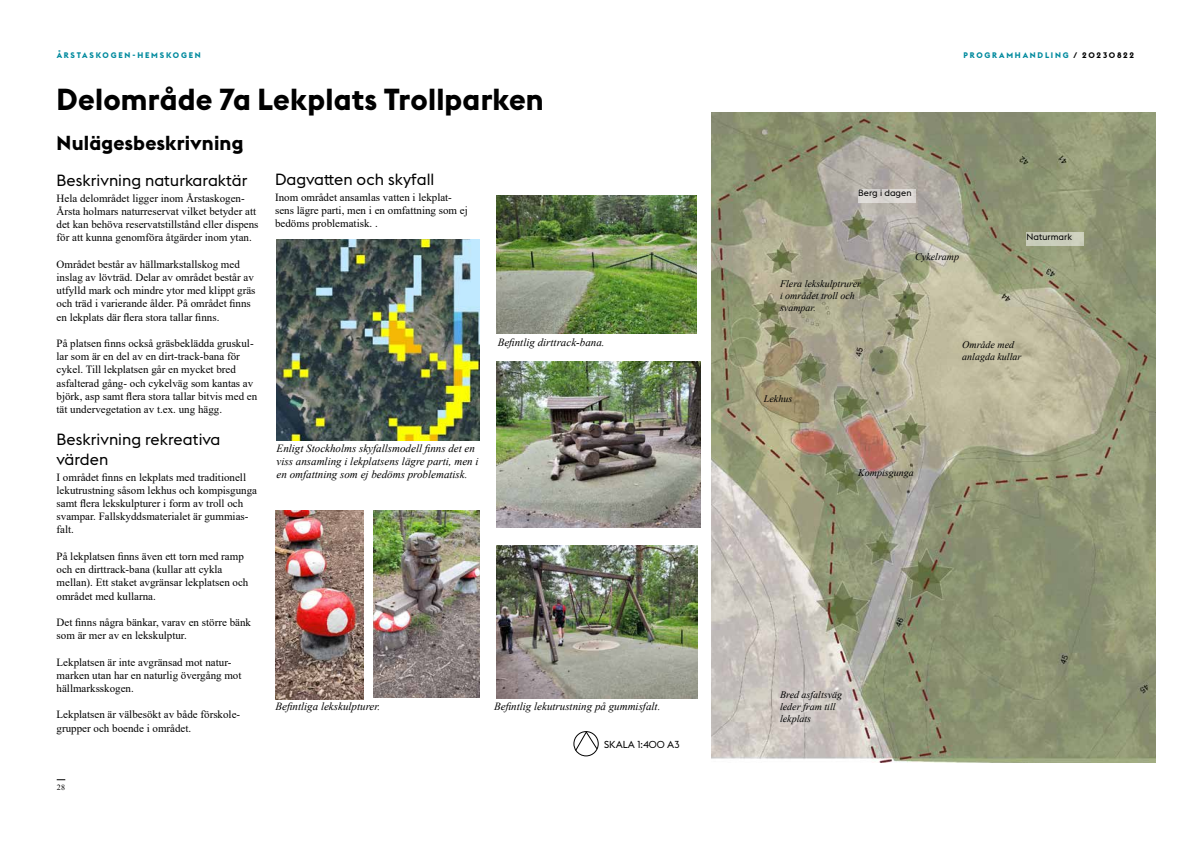
<style>
.page{position:relative;width:1191px;height:842px;background:#fff}
.page>*{position:absolute;margin:0;border:0;box-sizing:border-box;transform-origin:0 0}
.t1{font:700 30px "Stockholm Type";letter-spacing:.005em;color:#000}
.t2{font:700 20px "Stockholm Type";letter-spacing:.01em;color:#000}
.t3{font:16px/19.2px "Stockholm Type";color:#000}
.t4{font:11px/13.2px "Times New Roman";color:#000}
.t5{font:italic 11px/13.2px "Times New Roman";color:#000}
.t6{font:italic 10px/12px "Times New Roman";color:#000}
.t7{font:10px "Stockholm Type";color:#000}
.t8{font:9px "Stockholm Type";color:#000}
.t9{font:700 8px "Stockholm Type";letter-spacing:.22em;color:#008a9e}
.t10{font:8px "Times New Roman";color:#000}
.s1{color:#000}
</style>
<div class="page">
<img style="left:711px;top:113px;width:444px;height:650px">
<img style="left:496px;top:196px;width:201px;height:138px">
<img style="left:373px;top:510px;width:106px;height:188px">
<img style="left:496px;top:361px;width:204px;height:167px">
<img style="left:275px;top:510px;width:89px;height:189px">
<img style="left:496px;top:545px;width:201px;height:153px">
<svg style="left:573px;top:731px;width:25px;height:25px"></svg>
<img style="left:277px;top:239px;width:202px;height:202px">
<div style="left:1026px;top:232px;width:57px;height:14px;background:#c9cdbb"></div>
<div style="left:858px;top:189px;width:57px;height:13px;background:#ddd9d5"></div>
<p class="t9" style="left:57px;top:50px;width:146px">ÅRSTASKOGEN-HEMSKOGEN</p>
<p class="t9" style="left:963px;top:50px;width:172px">PROGRAMHANDLING <span class="s1">/ 20230822</span></p>
<h1 class="t1" style="left:57px;top:78px;width:489px">Delområde 7a Lekplats Trollparken</h1>
<h2 class="t2" style="left:57px;top:128px;width:188px">Nulägesbeskrivning</h2>
<h3 class="t3" style="left:57px;top:170px;width:192px">Beskrivning naturkaraktär</h3>
<p class="t4" style="left:57px;top:191px;width:203px">Hela delområdet ligger inom Årstaskogen-Årsta holmars naturreservat vilket betyder att det kan behöva reservatstillstånd eller dispens för att kunna genomföra åtgärder inom ytan.</p>
<p class="t4" style="left:57px;top:257px;width:200px">Området består av hällmarkstallskog med inslag av lövträd. Delar av området består av utfylld mark och mindre ytor med klippt gräs och träd i varierande ålder. På området finns en lekplats där flera stora tallar finns.</p>
<p class="t4" style="left:57px;top:336px;width:202px">På platsen finns också gräsbeklädda gruskul&shy;lar som är en del av en dirt-track-bana för cykel. Till lekplatsen går en mycket bred asfalterad gång- och cykelväg som kantas av björk, asp samt flera stora tallar bitvis med en tät undervegetation av t.ex. ung hägg.</p>
<h3 class="t3" style="left:57px;top:429px;width:165px">Beskrivning rekreativa värden</h3>
<p class="t4" style="left:57px;top:470px;width:202px">I området finns en lekplats med traditionell lekutrustning såsom lekhus och kompisgunga samt flera lekskulpturer i form av troll och svampar. Fallskyddsmaterialet är gummias&shy;falt.</p>
<p class="t4" style="left:57px;top:549px;width:193px">På lekplatsen finns även ett torn med ramp och en dirttrack-bana (kullar att cykla mellan). Ett staket avgränsar lekplatsen och området med kullarna.</p>
<p class="t4" style="left:57px;top:615px;width:196px">Det finns några bänkar, varav en större bänk som är mer av en lekskulptur.</p>
<p class="t4" style="left:57px;top:655px;width:186px">Lekplatsen är inte avgränsad mot natur&shy;marken utan har en naturlig övergång mot hällmarksskogen.</p>
<p class="t4" style="left:57px;top:708px;width:185px">Lekplatsen är välbesökt av både förskole&shy;grupper och boende i området.</p>
<p class="t10" style="left:57px;top:781px;width:10px">28</p>
<h3 class="t3" style="left:275px;top:168px;width:161px">Dagvatten och skyfall</h3>
<p class="t4" style="left:275px;top:190px;width:194px">Inom området ansamlas vatten i lekplat&shy;sens lägre parti, men i en omfattning som ej bedöms problematisk. .</p>
<p class="t5" style="left:497px;top:335px;width:108px">Befintlig dirttrack-bana.</p>
<p class="t5" style="left:277px;top:441px;width:203px">Enligt Stockholms skyfallsmodell finns det en viss ansamling i lekplatsens lägre parti, men i en omfattning som ej bedöms problematisk.</p>
<p class="t5" style="left:275px;top:700px;width:106px">Befintliga lekskulpturer.</p>
<p class="t5" style="left:494px;top:699px;width:168px">Befintlig lekutrustning på gummisfalt.</p>
<p class="t7" style="left:604px;top:737px;width:77px">SKALA 1:400 A3</p>
<p class="t8" style="left:858px;top:187px;width:55px">Berg i dagen</p>
<p class="t6" style="left:780px;top:278px;width:83px">Flera lekskulptrurer i området troll och svampar.</p>
<p class="t6" style="left:915px;top:250px;width:45px">Cykelramp</p>
<p class="t8" style="left:1026px;top:230px;width:47px">Naturmark</p>
<p class="t6" style="left:764px;top:392px;width:30px">Lekhus</p>
<p class="t6" style="left:858px;top:466px;width:57px">Kompisgunga</p>
<p class="t6" style="left:962px;top:338px;width:61px">Område med anlagda kullar</p>
<p class="t6" style="left:780px;top:688px;width:64px">Bred asfaltsväg leder fram till lekplats</p>
</div>
